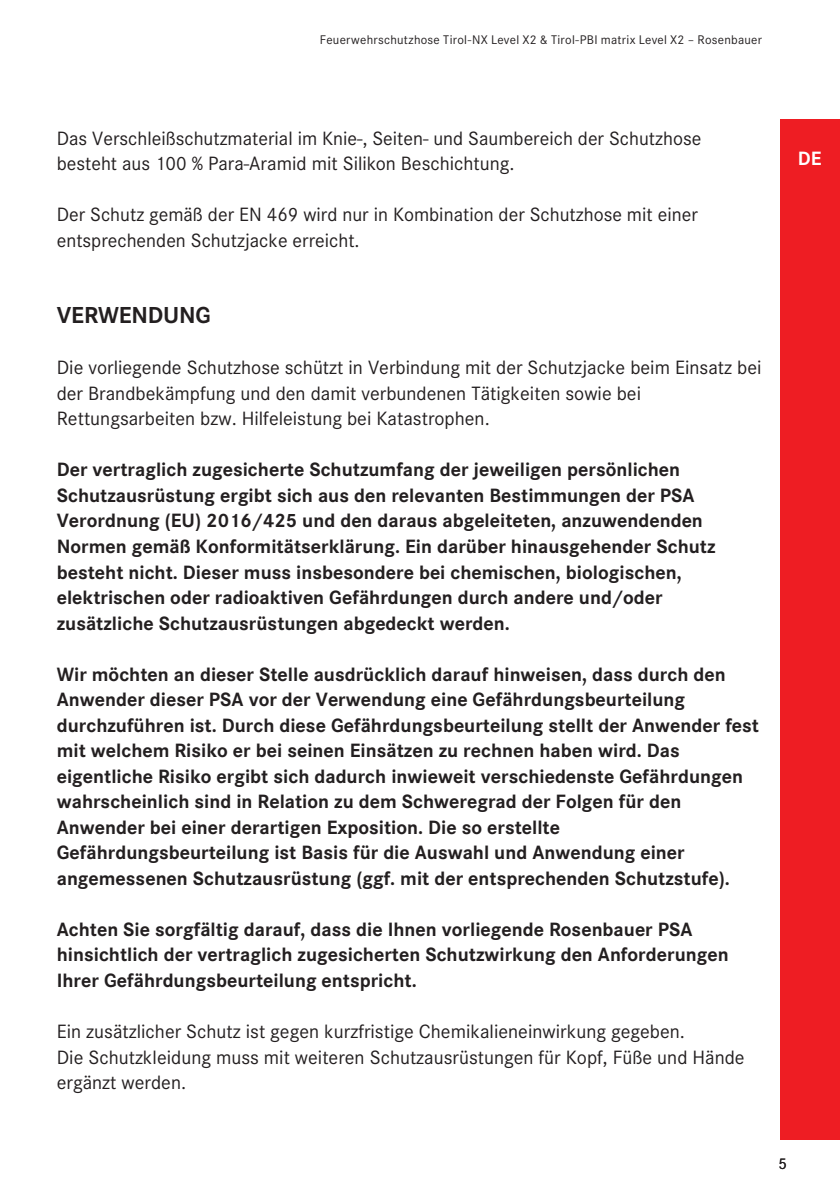
<style>
.page{position:relative;width:840px;height:1191px;background:#fff}
.page>*{position:absolute;margin:0;border:0;box-sizing:border-box;transform-origin:0 0}
.t1{font:700 24px "Corporate S";letter-spacing:-.01em;color:#231f20}
.t2{font:700 20px/25.6px "Corporate S";color:#231f20}
.t3{font:20px/25.6px "Corporate S";color:#231f20}
.t4{font:700 20px "Corporate S";color:#fff}
.t5{font:16px "Corporate S";color:#231f20}
.t6{font:13px "Corporate S";letter-spacing:.02em;color:#231f20}
</style>
<div class="page">
<div style="left:779px;top:119px;width:60px;height:1021px;background:#ee1d23"></div>
<p class="t6" style="left:319px;top:32px;width:443px">Feuerwehrschutzhose Tirol-NX Level X2 &amp; Tirol-PBI matrix Level X2 – Rosenbauer</p>
<p class="t3" style="left:57px;top:125px;width:645px">Das Verschleißschutzmaterial im Knie-, Seiten- und Saumbereich der Schutzhose besteht aus 100 % Para-Aramid mit Silikon Beschichtung.</p>
<p class="t3" style="left:57px;top:202px;width:642px">Der Schutz gemäß der EN 469 wird nur in Kombination der Schutzhose mit einer entsprechenden Schutzjacke erreicht.</p>
<p class="t1" style="left:57px;top:301px;width:155px">VERWENDUNG</p>
<p class="t3" style="left:57px;top:355px;width:705px">Die vorliegende Schutzhose schützt in Verbindung mit der Schutzjacke beim Einsatz bei der Brandbekämpfung und den damit verbundenen Tätigkeiten sowie bei<br>Rettungsarbeiten bzw. Hilfeleistung bei Katastrophen.</p>
<p class="t2" style="left:57px;top:457px;width:660px">Der vertraglich zugesicherte Schutzumfang der jeweiligen persönlichen Schutzausrüstung ergibt sich aus den relevanten Bestimmungen der PSA Verordnung (EU) 2016/425 und den daraus abgeleiteten, anzuwendenden Normen gemäß Konformitätserklärung. Ein darüber hinausgehender Schutz besteht nicht. Dieser muss insbesondere bei chemischen, biologischen, elektrischen oder radioaktiven Gefährdungen durch andere und/oder zusätzliche Schutzausrüstungen abgedeckt werden.</p>
<p class="t2" style="left:57px;top:661px;width:703px">Wir möchten an dieser Stelle ausdrücklich darauf hinweisen, dass durch den Anwender dieser PSA vor der Verwendung eine Gefährdungsbeurteilung durchzuführen ist. Durch diese Gefährdungsbeurteilung stellt der Anwender fest mit welchem Risiko er bei seinen Einsätzen zu rechnen haben wird. Das eigentliche Risiko ergibt sich dadurch inwieweit verschiedenste Gefährdungen wahrscheinlich sind in Relation zu dem Schweregrad der Folgen für den Anwender bei einer derartigen Exposition. Die so erstellte Gefährdungsbeurteilung ist Basis für die Auswahl und Anwendung einer angemessenen Schutzausrüstung (ggf. mit der entsprechenden Schutzstufe).</p>
<p class="t2" style="left:57px;top:917px;width:673px">Achten Sie sorgfältig darauf, dass die Ihnen vorliegende Rosenbauer PSA hinsichtlich der vertraglich zugesicherten Schutzwirkung den Anforderungen<br>Ihrer Gefährdungsbeurteilung entspricht.</p>
<p class="t3" style="left:57px;top:1018px;width:689px">Ein zusätzlicher Schutz ist gegen kurzfristige Chemikalieneinwirkung gegeben.<br>Die Schutzkleidung muss mit weiteren Schutzausrüstungen für Kopf, Füße und Hände ergänzt werden.</p>
<p class="t4" style="left:797px;top:147px;width:25px">DE</p>
<p class="t5" style="left:778px;top:1154px;width:10px">5</p>
</div>
